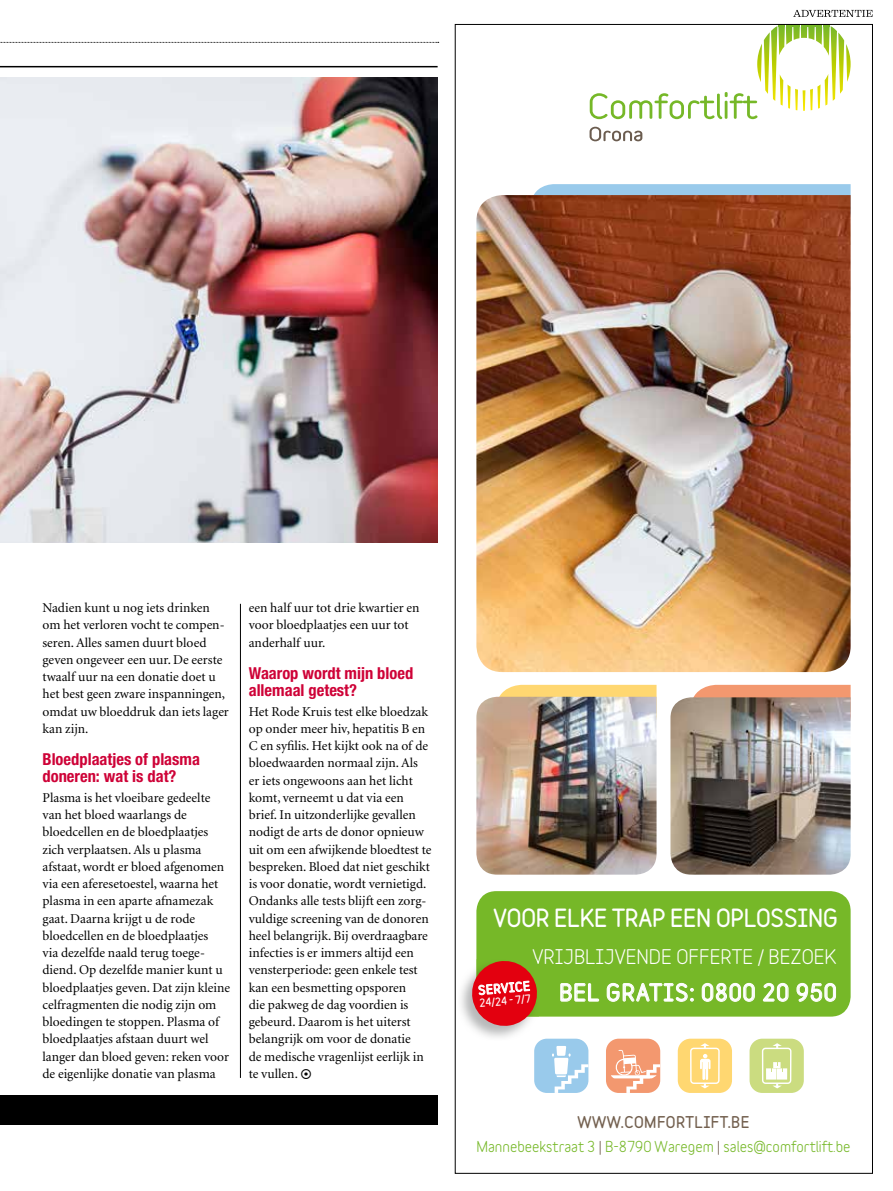
<style>
.page{position:relative;width:893px;height:1191px;background:#fff}
.page>*{position:absolute;margin:0;border:0;box-sizing:border-box;transform-origin:0 0}
.t1{font:900 22.5px "Variable";letter-spacing:-.01em;color:#fff}
.t2{font:900 21.45px "Variable";letter-spacing:.04em;color:#fff}
.t3{font:700 19.05px "Variable";color:#fff}
.t4{font:700 condensed 16.5px/17.2px "Helvetica Neue LT Std";color:#ce0237}
.t5{font:900 14.55px "Variable";letter-spacing:.03em;color:#73604f}
.t6{font:700 14.25px "Variable";color:#76b828}
.t7{font:13.5px/17.2px "Minion LT";color:#000}
.t8{font:900 11.4px "Variable";color:#fff}
.t9{font:900 10.05px "Variable";color:#fff}
.s1{color:#73604f}
</style>
<div class="page">
<svg style="left:0;top:42px;width:439px;height:1px"></svg>
<hr style="left:0;top:66px;width:438px;height:1px;background:#000">
<div style="left:0;top:1095px;width:438px;height:30px;background:#000"></div>
<hr style="left:240px;top:604px;width:1px;height:474px;background:#000">
<svg style="left:793px;top:10px;width:79px;height:7px"></svg>
<svg style="left:534px;top:184px;width:317px;height:11px;background:#9ccbeb"></svg>
<img style="left:476px;top:195px;width:375px;height:477px">
<svg style="left:496px;top:685px;width:160px;height:12px;background:#fdd87a"></svg>
<img style="left:476px;top:697px;width:180px;height:177px">
<div style="left:693px;top:685px;width:158px;height:12px;background:#f3986f"></div>
<img style="left:670px;top:697px;width:181px;height:177px">
<div style="left:534px;top:1038px;width:54px;height:55px;background:#99caeb;border-radius:13px"></div>
<svg style="left:552px;top:1046px;width:36px;height:47px"></svg>
<div style="left:606px;top:1038px;width:54px;height:55px;background:#f3986f;border-radius:13px"></div>
<svg style="left:611px;top:1049px;width:49px;height:44px"></svg>
<div style="left:678px;top:1038px;width:54px;height:55px;background:#ffd771;border-radius:13px"></div>
<div style="left:690px;top:1047px;width:30px;height:37px;border:1px solid #fff;border-radius:3px"></div>
<svg style="left:700px;top:1043px;width:10px;height:45px"></svg>
<div style="left:750px;top:1038px;width:54px;height:55px;background:#cbdc80;border-radius:13px"></div>
<div style="left:766px;top:1068px;width:10px;height:11px;background:#fff"></div>
<div style="left:777px;top:1068px;width:10px;height:11px;background:#fff"></div>
<svg style="left:771px;top:1062px;width:12px;height:9px"></svg>
<svg style="left:773px;top:1043px;width:9px;height:4px"></svg>
<svg style="left:773px;top:1084px;width:9px;height:4px"></svg>
<div style="left:762px;top:1047px;width:29px;height:37px;border:1px solid #fff;border-radius:3px"></div>
<svg style="left:590px;top:127px;width:52px;height:14px"></svg>
<svg style="left:590px;top:26px;width:261px;height:93px"></svg>
<div style="left:476px;top:891px;width:375px;height:125px;background:#76b828;border-radius:20px"></div>
<svg style="left:560px;top:983px;width:40px;height:19px"></svg>
<svg style="left:606px;top:982px;width:88px;height:20px"></svg>
<svg style="left:701px;top:982px;width:54px;height:20px"></svg>
<svg style="left:762px;top:982px;width:27px;height:20px"></svg>
<svg style="left:796px;top:982px;width:40px;height:20px"></svg>
<svg style="left:469px;top:958px;width:71px;height:70px"></svg>
<img style="left:0;top:77px;width:438px;height:466px">
<p class="t7" style="left:43px;top:599px;width:188px">Nadien kunt u nog iets drinken om het verloren vocht te compen&shy;seren. Alles samen duurt bloed geven ongeveer een uur. De eerste twaalf uur na een donatie doet u het best geen zware inspanningen, omdat uw bloeddruk dan iets lager kan zijn.</p>
<p class="t4" style="left:43px;top:750px;width:159px">Bloedplaatjes of plasma doneren: wat is dat?</p>
<p class="t7" style="left:43px;top:789px;width:189px">Plasma is het vloeibare gedeelte van het bloed waarlangs de bloedcellen en de bloedplaatjes zich verplaatsen. Als u plasma afstaat, wordt er bloed afgenomen via een aferesetoestel, waarna het plasma in een aparte afnamezak gaat. Daarna krijgt u de rode bloedcellen en de bloedplaatjes<br>via dezelfde naald terug toege&shy;diend. Op dezelfde manier kunt u bloedplaatjes geven. Dat zijn kleine celfragmenten die nodig zijn om bloedingen te stoppen. Plasma of bloedplaatjes afstaan duurt wel langer dan bloed geven: reken voor de eigenlijke donatie van plasma</p>
<p class="t7" style="left:249px;top:599px;width:172px">een half uur tot drie kwartier en voor bloedplaatjes een uur tot anderhalf uur.</p>
<p class="t4" style="left:249px;top:664px;width:166px">Waarop wordt mijn bloed allemaal getest?</p>
<p class="t7" style="left:249px;top:703px;width:184px">Het Rode Kruis test elke bloedzak op onder meer hiv, hepatitis B en<br>C en syfilis. Het kijkt ook na of de bloedwaarden normaal zijn. Als er iets ongewoons aan het licht komt, verneemt u dat via een brief. In uitzonderlijke gevallen nodigt de arts de donor opnieuw uit om een afwijkende bloedtest te bespreken. Bloed dat niet geschikt is voor donatie, wordt vernietigd.<br>Ondanks alle tests blijft een zorg&shy;vuldige screening van de donoren heel belangrijk. Bij overdraagbare infecties is er immers altijd een vensterperiode: geen enkele test kan een besmetting opsporen<br>die pakweg de dag voordien is gebeurd. Daarom is het uiterst belangrijk om voor de donatie<br>de medische vragenlijst eerlijk in te vullen.</p>
<h1 class="t1" style="left:494px;top:900px;width:346px">VOOR ELKE TRAP EEN OPLOSSING</h1>
<h3 class="t3" style="left:533px;top:940px;width:306px">VRIJBLIJVENDE OFFERTE / BEZOEK</h3>
<p class="t8" style="left:477px;top:981px;width:53px;rotate:-5deg">SERVICE</p>
<p class="t9" style="left:479px;top:995px;width:53px;rotate:-5deg">24/24 - 7/7</p>
<h2 class="t2" style="left:559px;top:976px;width:279px">BEL GRATIS: 0800 20 950</h2>
<p class="t5" style="left:578px;top:1111px;width:173px">WWW.COMFORTLIFT.BE</p>
<p class="t6" style="left:476px;top:1134px;width:376px">Mannebeekstraat 3 <span class="s1">|</span> B-8790 Waregem <span class="s1">|</span> sales@comfortlift.be</p>
</div>
